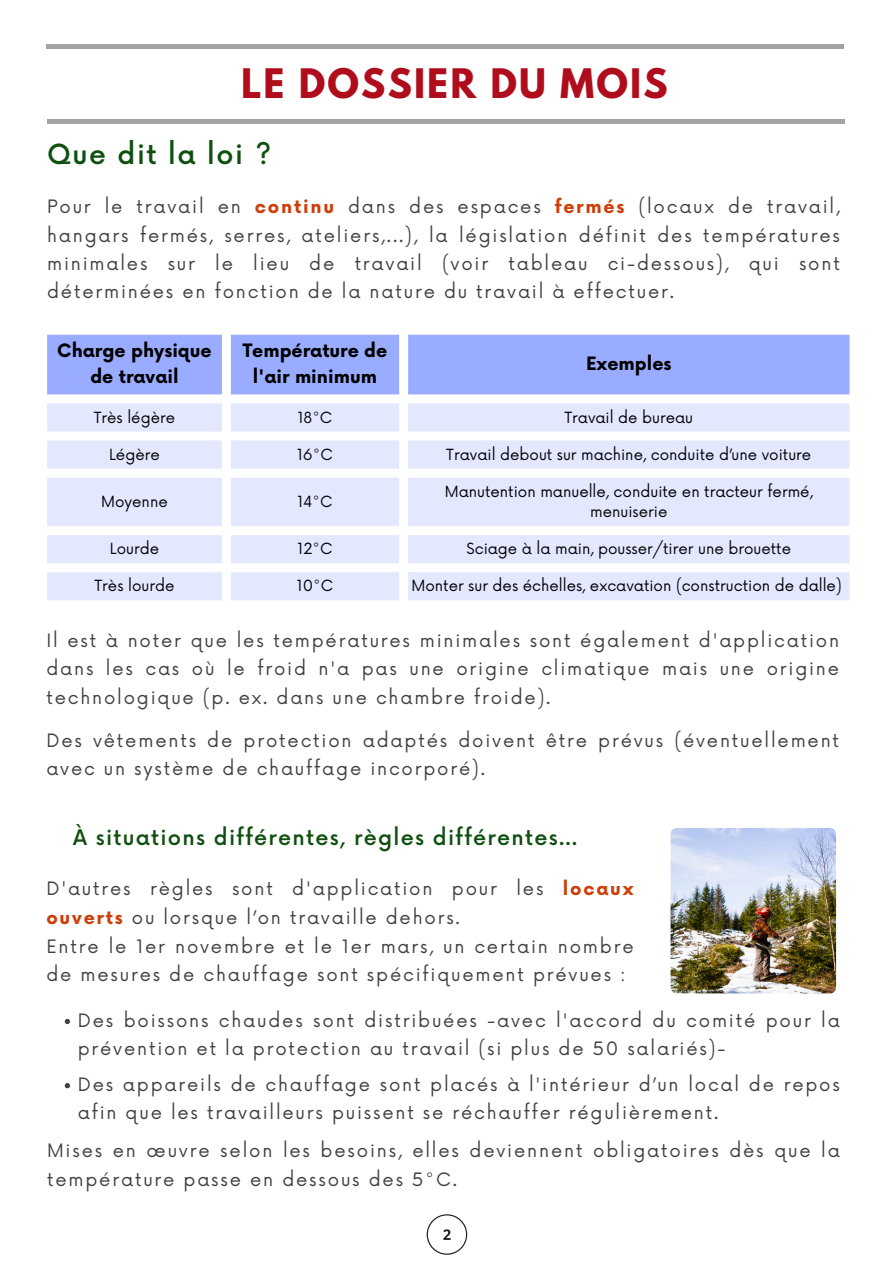
<style>
.page{position:relative;width:894px;height:1264px;background:#fff}
.page>*{position:absolute;margin:0;border:0;box-sizing:border-box;transform-origin:0 0}
.t1{font:700 36px "League Spartan";letter-spacing:.06em;color:#b00d1c}
.t2{font:500 27px "Now";letter-spacing:.06em;color:#0f5010}
.t3{font:500 21px "Now";letter-spacing:.06em;color:#0f5010}
.t4{font:18px/28.5px "Now";letter-spacing:.1em;color:#434042}
.t5{font:700 18px/25.8px "Now";color:#000;text-align:center}
.t6{font:15px/20.2px "Now";color:#000;text-align:center}
.s1{font-weight:700;color:#cd3f08}
</style>
<div class="page">
<hr style="left:47px;top:120px;width:797px;height:3px;background:#464544">
<hr style="left:46px;top:45px;width:797px;height:3px;background:#464544">
<svg style="left:426px;top:1214px;width:41px;height:40px"></svg>
<div style="left:47px;top:335px;width:802px;height:59px;background:#99acff"></div>
<svg style="left:47px;top:403px;width:802px;height:197px;fill:#e3e8ff"></svg>
<img style="left:670px;top:828px;width:167px;height:166px">
<svg style="left:65px;top:1018px;width:5px;height:6px"></svg>
<svg style="left:65px;top:1083px;width:5px;height:5px"></svg>
<p class="t1" style="left:241px;top:65px;width:428px">LE DOSSIER DU MOIS</p>
<p class="t2" style="left:47px;top:140px;width:226px">Que dit la loi ?</p>
<p class="t4" style="left:47px;top:194px;width:794px;text-align:justify">Pour le travail en <span class="s1">continu</span> dans des espaces <span class="s1">fermés</span> (locaux de travail, hangars fermés, serres, ateliers,...), la législation définit des températures minimales sur le lieu de travail (voir tableau ci-dessous), qui sont déterminées en fonction de la nature du travail à effectuer.</p>
<h1 class="t5" style="left:57px;top:339px;width:156px">Charge physique de travail</h1>
<h2 class="t5" style="left:242px;top:339px;width:146px">Température de l'air minimum</h2>
<p class="t5" style="left:586px;top:351px;width:87px">Exemples</p>
<p class="t6" style="left:94px;top:408px;width:83px">Très légère</p>
<p class="t6" style="left:298px;top:408px;width:36px">18°C</p>
<p class="t6" style="left:564px;top:408px;width:130px">Travail de bureau</p>
<p class="t6" style="left:109px;top:445px;width:52px">Légère</p>
<p class="t6" style="left:297px;top:445px;width:37px">16°C</p>
<p class="t6" style="left:446px;top:445px;width:366px">Travail debout sur machine, conduite d’une voiture</p>
<p class="t6" style="left:101px;top:492px;width:68px">Moyenne</p>
<p class="t6" style="left:297px;top:492px;width:36px">14°C</p>
<p class="t6" style="left:444px;top:482px;width:369px">Manutention manuelle, conduite en tracteur fermé, menuiserie</p>
<p class="t6" style="left:110px;top:539px;width:51px">Lourde</p>
<p class="t6" style="left:297px;top:539px;width:36px">12°C</p>
<p class="t6" style="left:466px;top:539px;width:326px">Sciage à la main, pousser/tirer une brouette</p>
<p class="t6" style="left:94px;top:576px;width:81px">Très lourde</p>
<p class="t6" style="left:297px;top:576px;width:38px">10°C</p>
<p class="t6" style="left:411px;top:576px;width:431px">Monter sur des échelles, excavation (construction de dalle)</p>
<h3 class="t4" style="left:46px;top:627px;width:794px;text-align:justify">Il est à noter que les températures minimales sont également d'application dans les cas où le froid n'a pas une origine climatique mais une origine technologique (p. ex. dans une chambre froide).</h3>
<p class="t4" style="left:46px;top:726px;width:794px">Des vêtements de protection adaptés doivent être prévus (éventuellement avec un système de chauffage incorporé).</p>
<p class="t3" style="left:73px;top:826px;width:505px">À situations différentes, règles différentes…</p>
<p class="t4" style="left:46px;top:875px;width:588px">D'autres règles sont d'application pour les <span class="s1">locaux ouverts</span> ou lorsque l’on travaille dehors.</p>
<p class="t4" style="left:46px;top:932px;width:588px">Entre le 1er novembre et le 1er mars, un certain nombre de mesures de chauffage sont spécifiquement prévues :</p>
<p class="t4" style="left:78px;top:1006px;width:763px">Des boissons chaudes sont distribuées -avec l'accord du comité pour la prévention et la protection au travail (si plus de 50 salariés)-</p>
<p class="t4" style="left:78px;top:1071px;width:763px">Des appareils de chauffage sont placés à l'intérieur d’un local de repos afin que les travailleurs puissent se réchauffer régulièrement.</p>
<p class="t4" style="left:47px;top:1137px;width:794px">Mises en œuvre selon les besoins, elles deviennent obligatoires dès que la température passe en dessous des 5°C.</p>
</div>
